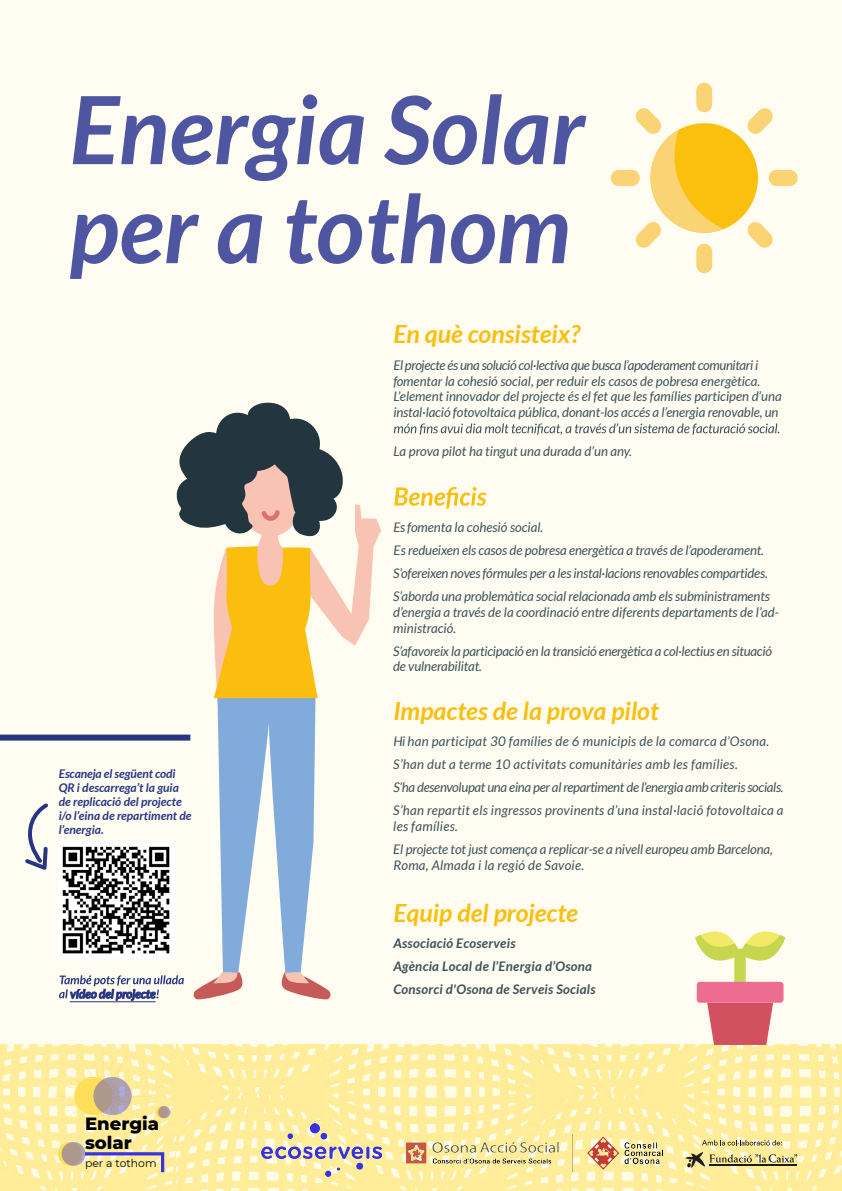
<style>
.page{position:relative;width:842px;height:1191px;background:#fff}
.page>*{position:absolute;margin:0;border:0;box-sizing:border-box;transform-origin:0 0}
.t1{font:italic 700 94px/99px "Lato";color:#4e55a1}
.t2{font:italic 700 25px "Lato";color:#fcbe0e}
.t3{font:800 18.1px/19px "Montserrat";color:#000}
.t4{font:italic 13.2px/15.9px "Lato";letter-spacing:-.01em;color:#3b525a}
.t5{font:italic 13.2px/22.9px "Lato";letter-spacing:.02em;color:#3b525a}
.t6{font:italic 700 13.2px/22.9px "Lato";letter-spacing:.02em;color:#3b525a}
.t7{font:italic 700 12px/14px "Lato";color:#283583}
.t8{font:10.8px "Montserrat";color:#000}
</style>
<div class="page">
<div style="left:0;top:0;width:842px;height:1139px;background:#fffdf1"></div>
<img style="left:0;top:1045px;width:177px;height:146px">
<img style="left:177px;top:1045px;width:665px;height:146px">
<svg style="left:394px;top:487px;width:93px;height:21px"></svg>
<svg style="left:394px;top:423px;width:385px;height:12px"></svg>
<svg style="left:707px;top:1002px;width:66px;height:43px;background:#d86371"></svg>
<svg style="left:695px;top:931px;width:90px;height:56px"></svg>
<div style="left:697px;top:981px;width:86px;height:21px;background:#ed6d91;border-radius:3px"></div>
<div style="left:650px;top:123px;width:108px;height:110px;background:#fbc00e;border-radius:50%"></div>
<div style="left:696px;top:83px;width:16px;height:29px;background:#f9d374;border-radius:8px"></div>
<div style="left:696px;top:244px;width:16px;height:29px;background:#f9d374;border-radius:8px"></div>
<div style="left:611px;top:170px;width:29px;height:16px;background:#f9d374;border-radius:8px"></div>
<div style="left:769px;top:170px;width:29px;height:16px;background:#f9d374;border-radius:8px"></div>
<svg style="left:747px;top:222px;width:26px;height:26px"></svg>
<svg style="left:635px;top:107px;width:89px;height:141px"></svg>
<svg style="left:747px;top:108px;width:26px;height:26px"></svg>
<svg style="left:59px;top:402px;width:322px;height:601px"></svg>
<svg style="left:25px;top:803px;width:23px;height:67px"></svg>
<div style="left:0;top:734px;width:190px;height:6px;background:#283583"></div>
<img style="left:58px;top:841px;width:117px;height:117px">
<hr style="left:70px;top:1001px;width:86px;height:1px;background:#283583">
<svg style="left:55px;top:1047px;width:115px;height:125px;background:#f0e0a1"></svg>
<svg style="left:685px;top:1152px;width:112px;height:15px;background:#bdb27c"></svg>
<svg style="left:702px;top:1139px;width:80px;height:6px"></svg>
<img style="left:406px;top:1135px;width:256px;height:36px">
<img style="left:261px;top:1123px;width:120px;height:53px">
<h1 class="t1" style="left:69px;top:82px;width:517px">Energia Solar per a tothom</h1>
<p class="t7" style="left:59px;top:767px;width:134px">Escaneja el següent codi<br>QR i descarrega’t la guia de replicació del projecte i/o l’eina de repartiment de l’energia.</p>
<h3 class="t3" style="left:85px;top:1113px;width:76px">Energia solar</h3>
<p class="t8" style="left:85px;top:1155px;width:73px">per a tothom</p>
<h2 class="t2" style="left:393px;top:320px;width:188px">En què consisteix?</h2>
<p class="t4" style="left:393px;top:357px;width:390px">El projecte és una solució col·lectiva que busca l’apoderament comunitari i fomentar la cohesió social, per reduir els casos de pobresa energètica.<br>L’element innovador del projecte és el fet que les famílies participen d’una instal·lació fotovoltaica pública, donant-los accés a l’energia renovable, un</p>
<p class="t4" style="left:393px;top:444px;width:240px">La prova pilot ha tingut una durada d’un any.</p>
<p class="t4" style="left:393px;top:516px;width:378px;line-height:22.9px">Es fomenta la cohesió social.<br>Es redueixen els casos de pobresa energètica a través de l’apoderament.<br>S’ofereixen noves fórmules per a les instal·lacions renovables compartides.<br>S’aborda una problemàtica social relacionada amb els subministraments</p>
<p class="t4" style="left:393px;top:604px;width:387px">d’energia a través de la coordinació entre diferents departaments de l’ad&shy;ministració.</p>
<p class="t4" style="left:393px;top:643px;width:380px">S’afavoreix la participació en la transició energètica a col·lectius en situació de vulnerabilitat.</p>
<h2 class="t2" style="left:393px;top:696px;width:267px">Impactes de la prova pilot</h2>
<p class="t5" style="left:393px;top:730px;width:392px">Hi han participat 30 famílies de 6 municipis de la comarca d’Osona.<br>S’han dut a terme 10 activitats comunitàries amb les famílies.<br>S’ha desenvolupat una eina per al repartiment de l’energia amb criteris socials.<br>S’han repartit els ingressos provinents d’una instal·lació fotovoltaica a</p>
<p class="t4" style="left:393px;top:815px;width:381px;line-height:22.9px">les famílies.<br>El projecte tot just comença a replicar-se a nivell europeu amb Barcelona,</p>
<p class="t5" style="left:393px;top:853px;width:192px">Roma, Almada i la regió de Savoie.</p>
<h2 class="t2" style="left:393px;top:898px;width:186px">Equip del projecte</h2>
<p class="t6" style="left:393px;top:932px;width:204px">Associació Ecoserveis<br>Agència Local de l’Energia d’Osona<br>Consorci d'Osona de Serveis Socials</p>
</div>
